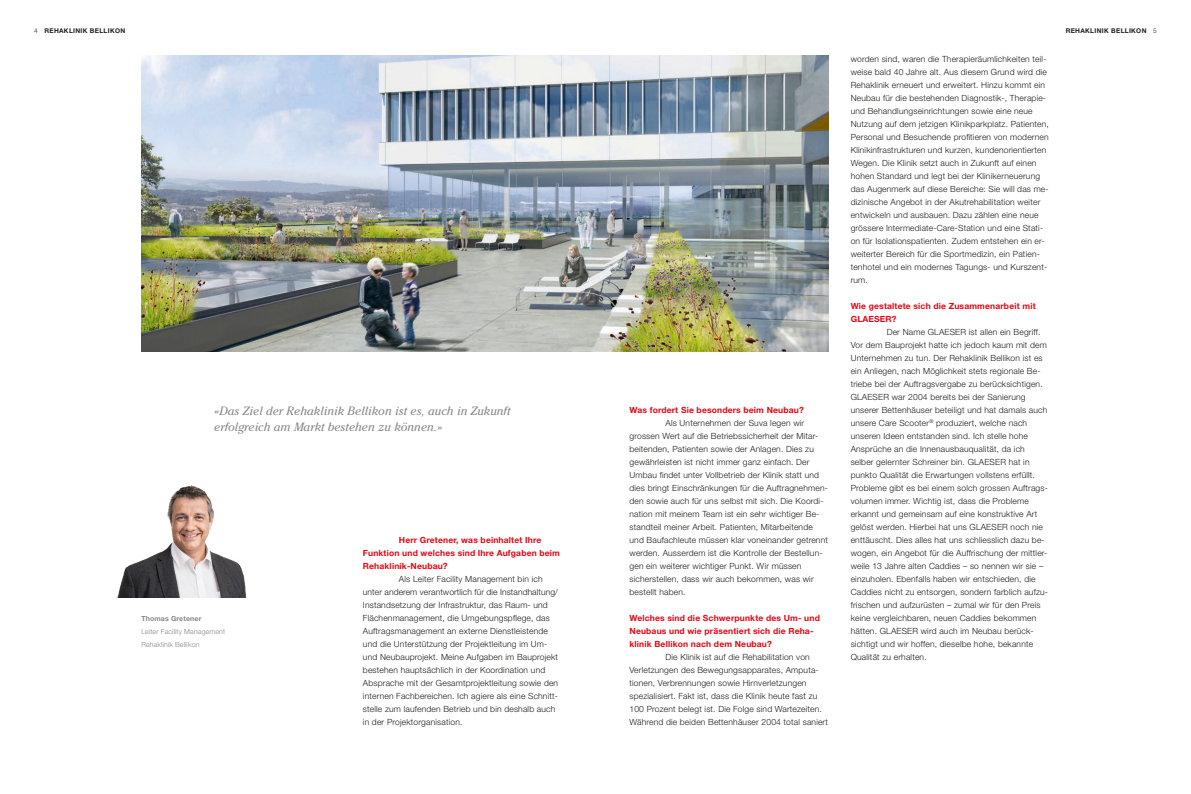
<style>
.page{position:relative;width:1191px;height:794px;background:#fff}
.page>*{position:absolute;margin:0;border:0;box-sizing:border-box;transform-origin:0 0}
.t1{font:italic 12px/16px "Cheltenham Std";color:#878787}
.t2{font:300 8.5px/13px "Helvetica Neue LT Std";letter-spacing:.02em;color:#1d1d1b}
.t3{font:700 8.5px/13px "Helvetica Neue LT Std";letter-spacing:.02em;color:#e30614}
.t4{font:300 7px/13px "Helvetica Neue LT Std";letter-spacing:.02em;color:#878787}
.t5{font:700 7px "Helvetica Neue LT Std";letter-spacing:.02em;color:#878787}
.t6{font:700 6.5px "Helvetica Neue LT Std";letter-spacing:.05em;color:#1d1d1b}
.s1{font-weight:300}
</style>
<div class="page">
<img style="left:142px;top:56px;width:686px;height:295px">
<img style="left:117px;top:485px;width:130px;height:112px">
<p class="t6" style="left:34px;top:27px;width:93px"><span class="s1">4</span> REHAKLINIK BELLIKON</p>
<p class="t6" style="left:1065px;top:27px;width:93px">REHAKLINIK BELLIKON <span class="s1">5</span></p>
<h1 class="t1" style="left:214px;top:402px;width:298px">«Das Ziel der Rehaklinik Bellikon ist es, auch in Zukunft erfolgreich am Markt bestehen zu können.»</h1>
<p class="t5" style="left:141px;top:614px;width:62px">Thomas Gretener</p>
<p class="t4" style="left:141px;top:625px;width:85px">Leiter Facility Management<br>Rehaklinik Bellikon</p>
<p class="t3" style="left:363px;top:533px;width:198px;text-indent:36px">Herr Gretener, was beinhaltet Ihre<br>Funktion und welches sind Ihre Aufgaben beim<br>Rehaklinik-Neubau?</p>
<p class="t2" style="left:363px;top:572px;width:197px;text-indent:36px">Als Leiter Facility Management bin ich unter anderem verantwortlich für die Instandhaltung/ Instandsetzung der Infrastruktur, das Raum- und Flächenmanagement, die Umgebungspflege, das Auftragsmanagement an externe Dienstleistende und die Unterstützung der Projektleitung im Um&shy;und Neubauprojekt. Meine Aufgaben im Bauprojekt bestehen hauptsächlich in der Koordination und Absprache mit der Gesamtprojektleitung sowie den internen Fachbereichen. Ich agiere als eine Schnitt&shy;stelle zum laufenden Betrieb und bin deshalb auch in der Projektorganisation.</p>
<p class="t3" style="left:629px;top:403px;width:176px">Was fordert Sie besonders beim Neubau?</p>
<p class="t2" style="left:629px;top:416px;width:200px;text-indent:36px">Als Unternehmen der Suva legen wir grossen Wert auf die Betriebssicherheit der Mitar&shy;beitenden, Patienten sowie der Anlagen. Dies zu gewährleisten ist nicht immer ganz einfach. Der Umbau findet unter Vollbetrieb der Klinik statt und dies bringt Einschränkungen für die Auftragnehmen&shy;den sowie auch für uns selbst mit sich. Die Koordi&shy;nation mit meinem Team ist ein sehr wichtiger Be&shy;standteil meiner Arbeit. Patienten, Mitarbeitende und Baufachleute müssen klar voneinander getrennt werden. Ausserdem ist die Kontrolle der Bestellun&shy;gen ein weiterer wichtiger Punkt. Wir müssen sicherstellen, dass wir auch bekommen, was wir bestellt haben.</p>
<p class="t3" style="left:629px;top:611px;width:192px">Welches sind die Schwerpunkte des Um- und<br>Neubaus und wie präsentiert sich die Reha&shy;klinik Bellikon nach dem Neubau?</p>
<p class="t2" style="left:629px;top:650px;width:200px;text-indent:36px">Die Klinik ist auf die Rehabilitation von Verletzungen des Bewegungsapparates, Amputa&shy;tionen, Verbrennungen sowie Hirnverletzungen spezialisiert. Fakt ist, dass die Klinik heute fast zu 100 Prozent belegt ist. Die Folge sind Wartezeiten.<br>Während die beiden Bettenhäuser 2004 total saniert</p>
<p class="t2" style="left:850px;top:52px;width:200px">worden sind, waren die Therapieräumlichkeiten teil&shy;weise bald 40 Jahre alt. Aus diesem Grund wird die Rehaklinik erneuert und erweitert. Hinzu kommt ein Neubau für die bestehenden Diagnostik-, Therapie&shy;und Behandlungseinrichtungen sowie eine neue Nutzung auf dem jetzigen Klinikparkplatz. Patienten, Personal und Besuchende profitieren von modernen Klinikinfrastrukturen und kurzen, kundenorientierten Wegen. Die Klinik setzt auch in Zukunft auf einen hohen Standard und legt bei der Klinikerneuerung das Augenmerk auf diese Bereiche: Sie will das me&shy;dizinische Angebot in der Akutrehabilitation weiter entwickeln und ausbauen. Dazu zählen eine neue grössere Intermediate-Care-Station und eine Stati&shy;on für Isolationspatienten. Zudem entstehen ein er&shy;weiterter Bereich für die Sportmedizin, ein Patien&shy;tenhotel und ein modernes Tagungs- und Kurszent&shy;rum.</p>
<p class="t3" style="left:850px;top:299px;width:186px">Wie gestaltete sich die Zusammenarbeit mit<br>GLAESER?</p>
<p class="t2" style="left:850px;top:325px;width:199px;text-indent:36px">Der Name GLAESER ist allen ein Begriff.<br>Vor dem Bauprojekt hatte ich jedoch kaum mit dem Unternehmen zu tun. Der Rehaklinik Bellikon ist es ein Anliegen, nach Möglichkeit stets regionale Be&shy;triebe bei der Auftragsvergabe zu berücksichtigen.<br>GLAESER war 2004 bereits bei der Sanierung unserer Bettenhäuser beteiligt und hat damals auch unsere Care Scooter<sup>®</sup> produziert, welche nach unseren Ideen entstanden sind. Ich stelle hohe Ansprüche an die Innenausbauqualität, da ich selber gelernter Schreiner bin. GLAESER hat in punkto Qualität die Erwartungen vollstens erfüllt.<br>Probleme gibt es bei einem solch grossen Auftrags&shy;volumen immer. Wichtig ist, dass die Probleme erkannt und gemeinsam auf eine konstruktive Art gelöst werden. Hierbei hat uns GLAESER noch nie enttäuscht. Dies alles hat uns schliesslich dazu be&shy;wogen, ein Angebot für die Auffrischung der mittler&shy;weile 13 Jahre alten Caddies – so nennen wir sie – einzuholen. Ebenfalls haben wir entschieden, die Caddies nicht zu entsorgen, sondern farblich aufzu&shy;frischen und aufzurüsten – zumal wir für den Preis keine vergleichbaren, neuen Caddies bekommen hätten. GLAESER wird auch im Neubau berück&shy;sichtigt und wir hoffen, dieselbe hohe, bekannte Qualität zu erhalten.</p>
</div>
